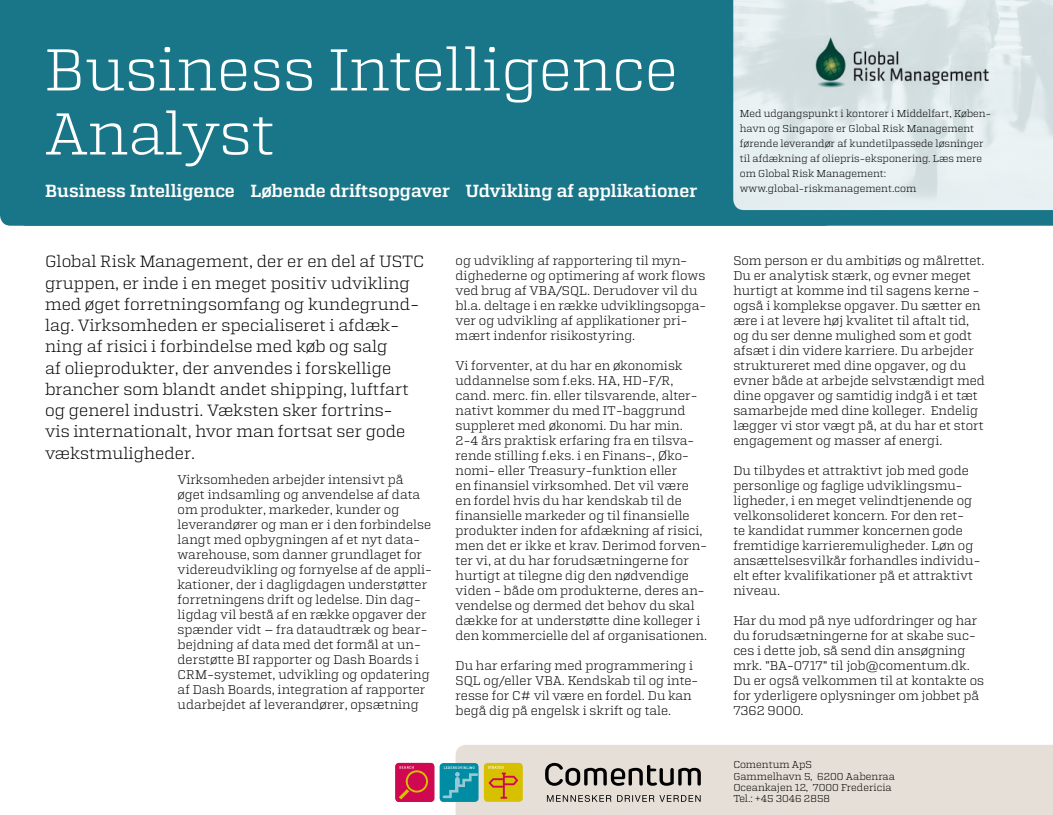
<style>
.page{position:relative;width:1053px;height:815px;background:#fff}
.page>*{position:absolute;margin:0;border:0;box-sizing:border-box;transform-origin:0 0}
.t1{font:300 58.75px/64px "Atletico";color:#fff}
.t2{font:500 17.5px "Atletico";color:#fff}
.t3{font:300 16.25px/21.2px "Atletico";color:#000}
.t4{font:300 12.5px/15px "Atletico";color:#000}
.t5{font:300 10px/15px "Atletico";color:#000}
</style>
<div class="page">
<div style="left:0;top:0;width:733px;height:226px;background:#197688"></div>
<div style="left:18px;top:205px;width:1034px;height:21px;background:#197688"></div>
<img style="left:733px;top:0;width:319px;height:210px">
<div style="left:455px;top:745px;width:597px;height:70px;background:#e6dfd7"></div>
<svg style="left:547px;top:795px;width:153px;height:7px"></svg>
<svg style="left:545px;top:763px;width:155px;height:23px;background:#99958f"></svg>
<div style="left:439px;top:763px;width:39px;height:39px;background:#008ca2;border-radius:4px"></div>
<svg style="left:442px;top:767px;width:36px;height:31px"></svg>
<div style="left:395px;top:763px;width:39px;height:39px;background:#cf0851;border-radius:4px"></div>
<svg style="left:399px;top:766px;width:29px;height:33px"></svg>
<div style="left:484px;top:763px;width:38px;height:39px;background:#d6c000;border-radius:4px"></div>
<svg style="left:488px;top:766px;width:30px;height:33px"></svg>
<img style="left:812px;top:36px;width:181px;height:55px">
<h1 class="t1" style="left:45px;top:37px;width:634px">Business Intelligence<br>Analyst</h1>
<h2 class="t2" style="left:45px;top:180px;width:654px">Business Intelligence Løbende driftsopgaver Udvikling af applikationer</h2>
<p class="t3" style="left:45px;top:251px;width:381px">Global Risk Management, der er en del af USTC gruppen, er inde i en meget positiv udvikling med øget forretningsomfang og kundegrund&shy;lag. Virksomheden er specialiseret i afdæk&shy;ning af risici i forbindelse med køb og salg<br>af olieprodukter, der anvendes i forskellige brancher som blandt andet shipping, luftfart og generel industri. Væksten sker fortrins-<br>vis internationalt, hvor man fortsat ser gode vækstmuligheder.</p>
<p class="t4" style="left:178px;top:472px;width:256px">Virksomheden arbejder intensivt på øget indsamling og anvendelse af data om produkter, markeder, kunder og leverandører og man er i den forbindelse langt med opbygningen af et nyt data&shy;warehouse, som danner grundlaget for videreudvikling og fornyelse af de appli&shy;kationer, der i dagligdagen understøtter forretningens drift og ledelse. Din dag&shy;ligdag vil bestå af en række opgaver der spænder vidt – fra dataudtræk og bear&shy;bejdning af data med det formål at un&shy;derstøtte BI rapporter og Dash Boards i CRM-systemet, udvikling og opdatering af Dash Boards, integration af rapporter udarbejdet af leverandører, opsætning</p>
<p class="t4" style="left:455px;top:252px;width:252px">og udvikling af rapportering til myn&shy;dighederne og optimering af work flows ved brug af VBA/SQL. Derudover vil du bl.a. deltage i en række udviklingsopga&shy;ver og udvikling af applikationer pri&shy;mært indenfor risikostyring.</p>
<p class="t4" style="left:455px;top:357px;width:253px">Vi forventer, at du har en økonomisk uddannelse som f.eks. HA, HD-F/R, cand. merc. fin. eller tilsvarende, alter&shy;nativt kommer du med IT-baggrund suppleret med økonomi. Du har min.<br>2-4 års praktisk erfaring fra en tilsva&shy;rende stilling f.eks. i en Finans-, Øko&shy;nomi- eller Treasury-funktion eller<br>en finansiel virksomhed. Det vil være en fordel hvis du har kendskab til de finansielle markeder og til finansielle produkter inden for afdækning af risici, men det er ikke et krav. Derimod forven&shy;ter vi, at du har forudsætningerne for hurtigt at tilegne dig den nødvendige viden - både om produkterne, deres an&shy;vendelse og dermed det behov du skal dække for at understøtte dine kolleger i den kommercielle del af organisationen.</p>
<p class="t4" style="left:455px;top:657px;width:244px">Du har erfaring med programmering i SQL og/eller VBA. Kendskab til og inte&shy;resse for C# vil være en fordel. Du kan begå dig på engelsk i skrift og tale.</p>
<p class="t5" style="left:739px;top:106px;width:253px">Med udgangspunkt i kontorer i Middelfart, Køben&shy;havn og Singapore er Global Risk Management førende leverandør af kundetilpassede løsninger til afdækning af oliepris-eksponering. Læs mere om Global Risk Management: www.global-riskmanagement.com</p>
<p class="t4" style="left:733px;top:252px;width:253px">Som person er du ambitiøs og målrettet.<br>Du er analytisk stærk, og evner meget hurtigt at komme ind til sagens kerne - også i komplekse opgaver. Du sætter en ære i at levere høj kvalitet til aftalt tid, og du ser denne mulighed som et godt afsæt i din videre karriere. Du arbejder struktureret med dine opgaver, og du evner både at arbejde selvstændigt med dine opgaver og samtidig indgå i et tæt samarbejde med dine kolleger. Endelig lægger vi stor vægt på, at du har et stort engagement og masser af energi.</p>
<p class="t4" style="left:733px;top:462px;width:248px">Du tilbydes et attraktivt job med gode personlige og faglige udviklingsmu&shy;ligheder, i en meget velindtjenende og velkonsolideret koncern. For den ret-<br>te kandidat rummer koncernen gode fremtidige karrieremuligheder. Løn og ansættelsesvilkår forhandles individu&shy;elt efter kvalifikationer på et attraktivt niveau.</p>
<p class="t4" style="left:733px;top:612px;width:252px">Har du mod på nye udfordringer og har du forudsætningerne for at skabe suc&shy;ces i dette job, så send din ansøgning mrk. ”BA-0717” til job@comentum.dk.<br>Du er også velkommen til at kontakte os for yderligere oplysninger om jobbet på 7362 9000.</p>
<p class="t5" style="left:733px;top:759px;width:163px;line-height:11.2px">Comentum ApS<br>Gammelhavn 5, 6200 Aabenraa<br>Oceankajen 12, 7000 Fredericia<br>Tel.: +45 3046 2858</p>
</div>
